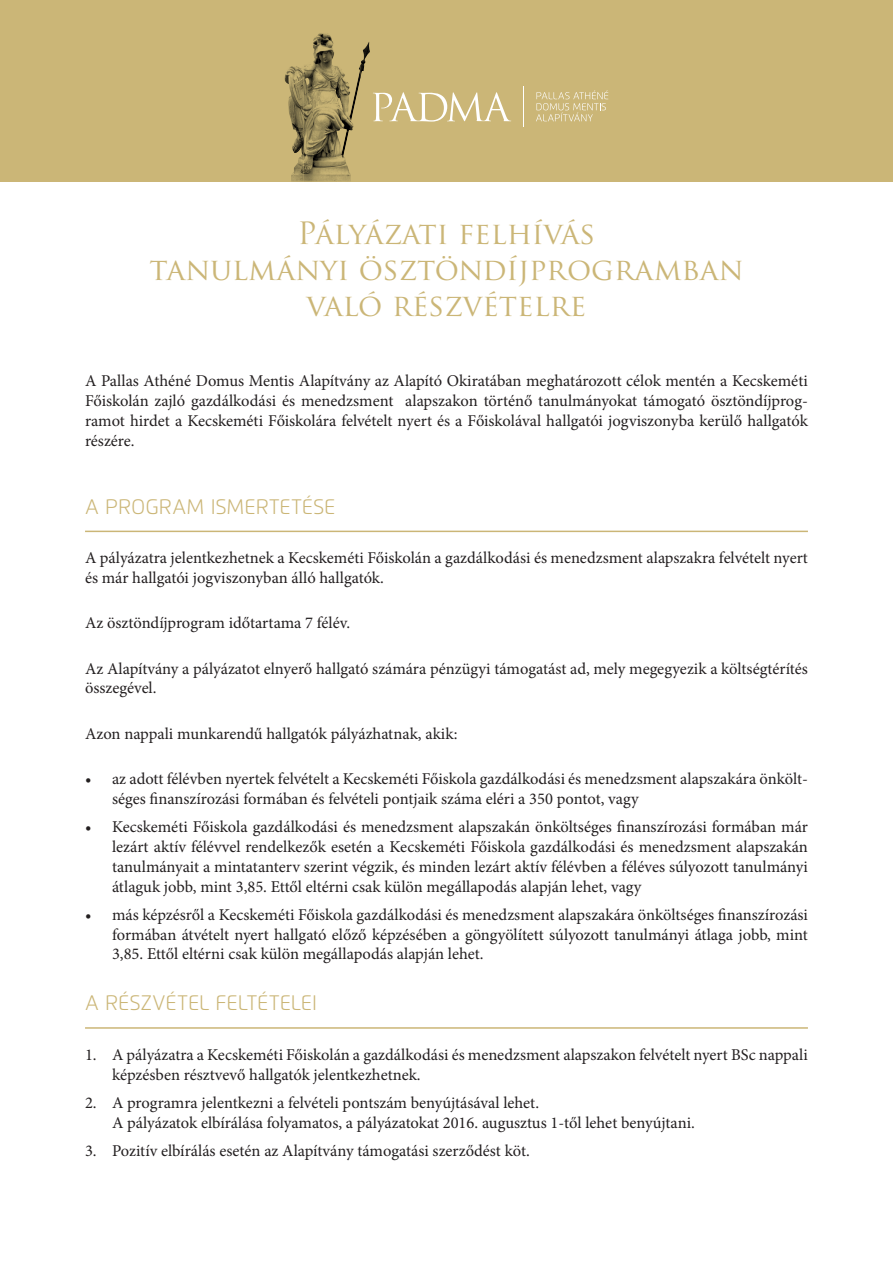
<style>
.page{position:relative;width:893px;height:1263px;background:#fff}
.page>*{position:absolute;margin:0;border:0;box-sizing:border-box;transform-origin:0 0}
.t1{font:30px/36px "Trajan Pro";color:#cbb677;text-align:center}
.t2{font:300 21px "Flexo";color:#cbb677}
.t3{font:16.5px/19.8px "Minion Pro";color:#231f20}
</style>
<div class="page">
<div style="left:0;top:0;width:893px;height:181px;background:#cbb677"></div>
<img style="left:313px;top:33px;width:28px;height:99px">
<img style="left:361px;top:42px;width:9px;height:33px">
<img style="left:303px;top:64px;width:10px;height:117px">
<img style="left:285px;top:66px;width:18px;height:66px">
<img style="left:341px;top:64px;width:20px;height:68px">
<img style="left:294px;top:132px;width:9px;height:49px">
<img style="left:313px;top:132px;width:36px;height:30px">
<img style="left:291px;top:144px;width:3px;height:37px">
<img style="left:313px;top:162px;width:38px;height:19px">
<hr style="left:523px;top:87px;width:1px;height:40px;background:#fff">
<svg style="left:536px;top:90px;width:72px;height:31px"></svg>
<svg style="left:373px;top:92px;width:138px;height:30px"></svg>
<hr style="left:85px;top:531px;width:723px;height:1px;background:#cbb677">
<hr style="left:85px;top:1027px;width:723px;height:2px;background:#cbb677">
<h1 class="t1" style="left:150px;top:214px;width:595px">Pályázati felhívás<br>tanulmányi ösztöndíjprogramban való részvételre</h1>
<p class="t3" style="left:85px;top:371px;width:724px;text-align:justify">A Pallas Athéné Domus Mentis Alapítvány az Alapító Okiratában meghatározott célok mentén a Kecskeméti Főiskolán zajló gazdálkodási és menedzsment alapszakon történő tanulmányokat támogató ösztöndíjprog&shy;ramot hirdet a Kecskeméti Főiskolára felvételt nyert és a Főiskolával hallgatói jogviszonyba kerülő hallgatók részére.</p>
<h2 class="t2" style="left:85px;top:494px;width:252px">A PROGRAM ISMERTETÉSE</h2>
<p class="t3" style="left:85px;top:548px;width:724px">A pályázatra jelentkezhetnek a Kecskeméti Főiskolán a gazdálkodási és menedzsment alapszakra felvételt nyert és már hallgatói jogviszonyban álló hallgatók.</p>
<p class="t3" style="left:85px;top:613px;width:267px">Az ösztöndíjprogram időtartama 7 félév.</p>
<p class="t3" style="left:85px;top:658px;width:724px">Az Alapítvány a pályázatot elnyerő hallgató számára pénzügyi támogatást ad, mely megegyezik a költségtérítés összegével.</p>
<p class="t3" style="left:85px;top:724px;width:374px">Azon nappali munkarendű hallgatók pályázhatnak, akik:</p>
<p class="t3" style="left:112px;top:769px;width:697px;text-indent:-27px">• az adott félévben nyertek felvételt a Kecskeméti Főiskola gazdálkodási és menedzsment alapszakára önkölt&shy;séges finanszírozási formában és felvételi pontjaik száma eléri a 350 pontot, vagy</p>
<p class="t3" style="left:112px;top:817px;width:697px;text-align:justify;text-indent:-27px">• Kecskeméti Főiskola gazdálkodási és menedzsment alapszakán önköltséges finanszírozási formában már lezárt aktív félévvel rendelkezők esetén a Kecskeméti Főiskola gazdálkodási és menedzsment alapszakán tanulmányait a mintatanterv szerint végzik, és minden lezárt aktív félévben a féléves súlyozott tanulmányi átlaguk jobb, mint 3,85. Ettől eltérni csak külön megállapodás alapján lehet, vagy</p>
<p class="t3" style="left:112px;top:905px;width:697px;text-align:justify;text-indent:-27px">• más képzésről a Kecskeméti Főiskola gazdálkodási és menedzsment alapszakára önköltséges finanszírozási formában átvételt nyert hallgató előző képzésében a göngyölített súlyozott tanulmányi átlaga jobb, mint 3,85. Ettől eltérni csak külön megállapodás alapján lehet.</p>
<h2 class="t2" style="left:85px;top:990px;width:233px">A RÉSZVÉTEL FELTÉTELEI</h2>
<p class="t3" style="left:112px;top:1045px;width:697px;text-indent:-27px">1. A pályázatra a Kecskeméti Főiskolán a gazdálkodási és menedzsment alapszakon felvételt nyert BSc nappali képzésben résztvevő hallgatók jelentkezhetnek.</p>
<p class="t3" style="left:112px;top:1093px;width:584px;text-indent:-27px">2. A programra jelentkezni a felvételi pontszám benyújtásával lehet.<br>A pályázatok elbírálása folyamatos, a pályázatokat 2016. augusztus 1-től lehet benyújtani.</p>
<p class="t3" style="left:85px;top:1141px;width:446px">3. Pozitív elbírálás esetén az Alapítvány támogatási szerződést köt.</p>
</div>
